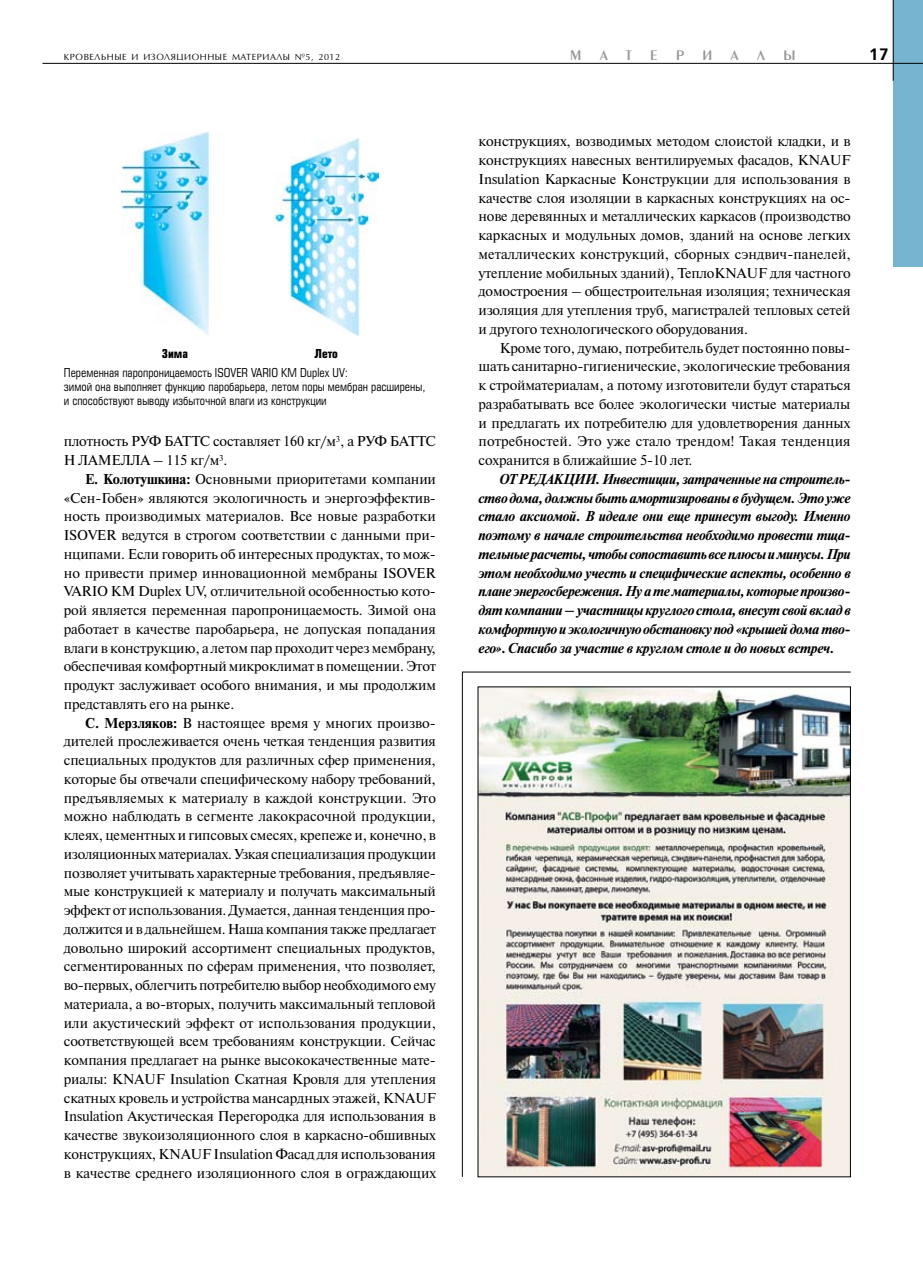
<style>
.page{position:relative;width:923px;height:1263px;background:#fff}
.page>*{position:absolute;margin:0;border:0;box-sizing:border-box;transform-origin:0 0}
.t1{font:700 16.5px "Free Set C";color:#000}
.t2{font:14.55px "Penta Demi";color:#939598}
.t3{font:14.25px/18.8px "Newton C";letter-spacing:-.01em;color:#000;text-align:justify}
.t4{font:italic 700 14.25px/18.8px "Newton C";letter-spacing:-.02em;color:#000;text-align:justify}
.t5{font:12px/14.2px "Europe Cond";color:#000}
.t6{font:700 12px "Europe Cond";color:#000}
.t7{font:9px "AG Opus";letter-spacing:.065em;color:#000}
.s1{font-weight:700}
</style>
<div class="page">
<div style="left:893px;top:0;width:30px;height:267px;background:#76b4cf"></div>
<img style="left:480px;top:689px;width:368px;height:486px">
<hr style="left:462px;top:672px;width:1px;height:505px;background:#000">
<hr style="left:462px;top:672px;width:388px;height:1px;background:#000">
<img style="left:121px;top:132px;width:89px;height:202px">
<img style="left:273px;top:138px;width:105px;height:198px">
<hr style="left:893px;top:0;width:1px;height:81px;background:#000">
<hr style="left:43px;top:63px;width:880px;height:1px;background:#000">
<p class="t7" style="left:64px;top:51px;width:278px">КРОВЕЛЬНЫЕ И ИЗОЛЯЦИОННЫЕ МАТЕРИАЛЫ №5, 2012</p>
<p class="t2" style="left:570px;top:48px;width:13px">М</p>
<p class="t2" style="left:600px;top:48px;width:34px">А Т</p>
<p class="t2" style="left:650px;top:48px;width:9px">Е</p>
<p class="t2" style="left:676px;top:48px;width:9px">Р</p>
<p class="t2" style="left:702px;top:48px;width:11px">И</p>
<p class="t2" style="left:730px;top:48px;width:10px">А</p>
<p class="t2" style="left:757px;top:48px;width:9px">Л</p>
<p class="t2" style="left:783px;top:48px;width:14px">Ы</p>
<p class="t1" style="left:868px;top:45px;width:22px">17</p>
<p class="t6" style="left:162px;top:346px;width:28px">Зима</p>
<p class="t6" style="left:314px;top:346px;width:25px">Лето</p>
<p class="t5" style="left:64px;top:365px;width:363px">Переменная паропроницаемость ISOVER VARIO KM Duplex UV:<br>зимой она выполняет функцию паробарьера, летом поры мембран расширены, и способствуют выводу избыточной влаги из конструкции</p>
<p class="t3" style="left:64px;top:432px;width:374px">плотность РУФ БАТТС составляет 160 кг/м<sup>3</sup>, а РУФ БАТТС<br>Н ЛАМЕЛЛА – 115 кг/м<sup>3</sup>.</p>
<p class="t3" style="left:64px;top:470px;width:374px;text-indent:21px"><span class="s1">Е. Колотушкина:</span> Основными приоритетами компании «Сен-Гобен» являются экологичность и энергоэффектив&shy;ность производимых материалов. Все новые разработки ISOVER ведутся в строгом соответствии с данными при&shy;нципами. Если говорить об интересных продуктах, то мож&shy;но привести пример инновационной мембраны ISOVER VARIO KM Duplex UV, отличительной особенностью кото&shy;рой является переменная паропроницаемость. Зимой она работает в качестве паробарьера, не допуская попадания влаги в конструкцию, а летом пар проходит через мембрану, обеспечивая комфортный микроклимат в помещении. Этот продукт заслуживает особого внимания, и мы продолжим представлять его на рынке.</p>
<p class="t3" style="left:64px;top:713px;width:374px;text-indent:21px"><span class="s1">С. Мерзляков:</span> В настоящее время у многих произво&shy;дителей прослеживается очень четкая тенденция развития специальных продуктов для различных сфер применения, которые бы отвечали специфическому набору требований, предъявляемых к материалу в каждой конструкции. Это можно наблюдать в сегменте лакокрасочной продукции, клеях, цементных и гипсовых смесях, крепеже и, конечно, в изоляционных материалах. Узкая специализация продукции позволяет учитывать характерные требования, предъявляе&shy;мые конструкцией к материалу и получать максимальный эффект от использования. Думается, данная тенденция про&shy;должится и в дальнейшем. Наша компания также предлагает довольно широкий ассортимент специальных продуктов, сегментированных по сферам применения, что позволяет, во-первых, облегчить потребителю выбор необходимого ему материала, а во-вторых, получить максимальный тепловой или акустический эффект от использования продукции, соответствующей всем требованиям конструкции. Сейчас компания предлагает на рынке высококачественные мате&shy;риалы: KNAUF Insulation Скатная Кровля для утепления скатных кровель и устройства мансардных этажей, KNAUF Insulation Акустическая Перегородка для использования в качестве звукоизоляционного слоя в каркасно-обшивных конструкциях, KNAUF Insulation Фасад для использования в качестве среднего изоляционного слоя в ограждающих</p>
<p class="t3" style="left:478px;top:132px;width:374px">конструкциях, возводимых методом слоистой кладки, и в конструкциях навесных вентилируемых фасадов, KNAUF Insulation Каркасные Конструкции для использования в качестве слоя изоляции в каркасных конструкциях на ос&shy;нове деревянных и металлических каркасов (производство каркасных и модульных домов, зданий на основе легких металлических конструкций, сборных сэндвич-панелей, утепление мобильных зданий), ТеплоKNAUF для частного домостроения – общестроительная изоляция; техническая изоляция для утепления труб, магистралей тепловых сетей и другого технологического оборудования.</p>
<p class="t3" style="left:478px;top:338px;width:374px;text-indent:21px">Кроме того, думаю, потребитель будет постоянно повы&shy;шать санитарно-гигиенические, экологические требования к стройматериалам, а потому изготовители будут стараться разрабатывать все более экологически чистые материалы и предлагать их потребителю для удовлетворения данных потребностей. Это уже стало трендом! Такая тенденция сохранится в ближайшие 5-10 лет.</p>
<p class="t4" style="left:478px;top:470px;width:374px;text-indent:21px">ОТ РЕДАКЦИИ. Инвестиции, затраченные на строитель&shy;ство дома, должны быть амортизированы в будущем. Это уже стало аксиомой. В идеале они еще принесут выгоду. Именно поэтому в начале строительства необходимо провести тща&shy;тельные расчеты, чтобы сопоставить все плюсы и минусы. При этом необходимо учесть и специфические аспекты, особенно в плане энергосбережения. Ну а те материалы, которые произво&shy;дят компании – участницы круглого стола, внесут свой вклад в комфортную и экологичную обстановку под «крышей дома тво&shy;его». Спасибо за участие в круглом столе и до новых встреч.</p>
</div>
